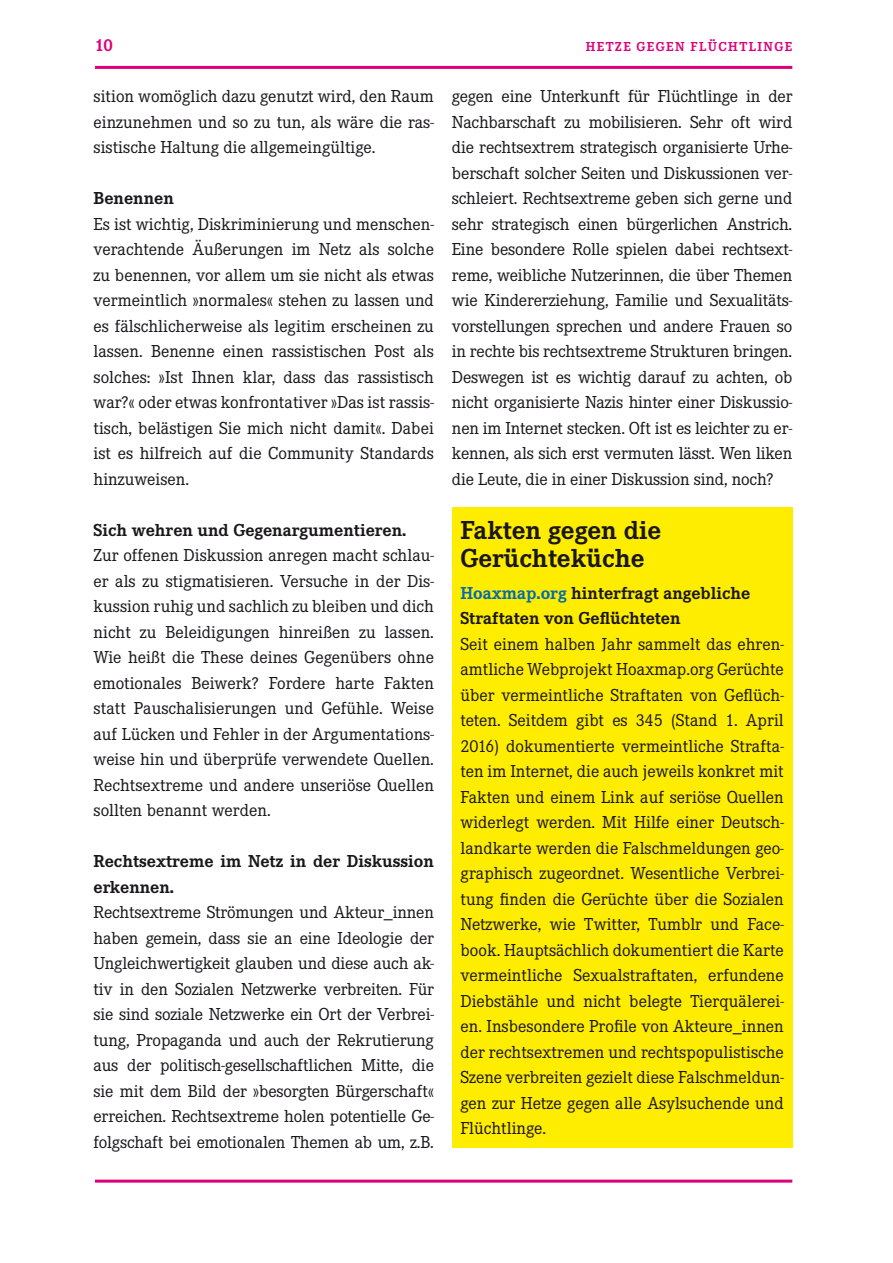
<style>
.page{position:relative;width:893px;height:1263px;background:#fff}
.page>*{position:absolute;margin:0;border:0;box-sizing:border-box;transform-origin:0 0}
.t1{font:700 27px/28.5px "Corporate E";color:#1a171c}
.t2{font:18px/25.5px "Corporate E";color:#1a171c;text-align:justify}
.t3{font:700 18px/25.5px "Corporate E";color:#1a171c}
.t4{font:700 18px "Corporate E";color:#dc007a}
.t5{font:700 13.5px "Corporate E";letter-spacing:.11em;color:#dc007a}
.s1{color:#006ab3}
</style>
<div class="page">
<hr style="left:95px;top:1179px;width:697px;height:3px;background:#dc007a">
<div style="left:452px;top:507px;width:340px;height:640px;background:#ffed00"></div>
<hr style="left:95px;top:66px;width:697px;height:3px;background:#dc007a">
<p class="t4" style="left:95px;top:35px;width:19px">10</p>
<p class="t5" style="left:586px;top:39px;width:208px">HETZE GEGEN FLÜCHTLINGE</p>
<p class="t2" style="left:94px;top:84px;width:342px">sition womöglich dazu genutzt wird, den Raum einzunehmen und so zu tun, als wäre die ras&shy;sistische Haltung die allgemeingültige.</p>
<p class="t3" style="left:94px;top:185px;width:82px">Benennen</p>
<p class="t2" style="left:94px;top:211px;width:342px">Es ist wichtig, Diskriminierung und menschen&shy;verachtende Äußerungen im Netz als solche zu benennen, vor allem um sie nicht als etwas vermeintlich »normales« stehen zu lassen und es fälschlicherweise als legitim erscheinen zu lassen. Benenne einen rassistischen Post als solches: »Ist Ihnen klar, dass das rassistisch war?« oder etwas konfrontativer »Das ist rassis&shy;tisch, belästigen Sie mich nicht damit«. Dabei ist es hilfreich auf die Community Standards hinzuweisen.</p>
<p class="t3" style="left:94px;top:517px;width:314px">Sich wehren und Gegenargumentieren.</p>
<p class="t2" style="left:94px;top:543px;width:342px">Zur offenen Diskussion anregen macht schlau&shy;er als zu stigmatisieren. Versuche in der Dis&shy;kussion ruhig und sachlich zu bleiben und dich nicht zu Beleidigungen hinreißen zu lassen.<br>Wie heißt die These deines Gegenübers ohne emotionales Beiwerk? Fordere harte Fakten statt Pauschalisierungen und Gefühle. Weise auf Lücken und Fehler in der Argumentations&shy;weise hin und überprüfe verwendete Quellen.<br>Rechtsextreme und andere unseriöse Quellen sollten benannt werden.</p>
<p class="t3" style="left:94px;top:849px;width:342px">Rechtsextreme im Netz in der Diskussion erkennen.</p>
<p class="t2" style="left:94px;top:900px;width:342px">Rechtsextreme Strömungen und Akteur_innen haben gemein, dass sie an eine Ideologie der Ungleichwertigkeit glauben und diese auch ak&shy;tiv in den Sozialen Netzwerke verbreiten. Für sie sind soziale Netzwerke ein Ort der Verbrei&shy;tung, Propaganda und auch der Rekrutierung aus der politisch-gesellschaftlichen Mitte, die sie mit dem Bild der »besorgten Bürgerschaft« erreichen. Rechtsextreme holen potentielle Ge&shy;folgschaft bei emotionalen Themen ab um, z.B.</p>
<p class="t2" style="left:452px;top:84px;width:342px">gegen eine Unterkunft für Flüchtlinge in der Nachbarschaft zu mobilisieren. Sehr oft wird die rechtsextrem strategisch organisierte Urhe&shy;berschaft solcher Seiten und Diskussionen ver&shy;schleiert. Rechtsextreme geben sich gerne und sehr strategisch einen bürgerlichen Anstrich.<br>Eine besondere Rolle spielen dabei rechtsext&shy;reme, weibliche Nutzerinnen, die über Themen wie Kindererziehung, Familie und Sexualitäts&shy;vorstellungen sprechen und andere Frauen so in rechte bis rechtsextreme Strukturen bringen.<br>Deswegen ist es wichtig darauf zu achten, ob nicht organisierte Nazis hinter einer Diskussio&shy;nen im Internet stecken. Oft ist es leichter zu er&shy;kennen, als sich erst vermuten lässt. Wen liken die Leute, die in einer Diskussion sind, noch?</p>
<h1 class="t1" style="left:460px;top:516px;width:202px">Fakten gegen die<br>Gerüchteküche</h1>
<p class="t3" style="left:460px;top:580px;width:291px"><span class="s1">Hoaxmap.org</span> hinterfragt angebliche<br>Straftaten von Geflüchteten</p>
<p class="t2" style="left:460px;top:631px;width:325px">Seit einem halben Jahr sammelt das ehren&shy;amtliche Webprojekt Hoaxmap.org Gerüchte über vermeintliche Straftaten von Geflüch&shy;teten. Seitdem gibt es 345 (Stand 1. April 2016) dokumentierte vermeintliche Strafta&shy;ten im Internet, die auch jeweils konkret mit Fakten und einem Link auf seriöse Quellen widerlegt werden. Mit Hilfe einer Deutsch&shy;landkarte werden die Falschmeldungen geo&shy;graphisch zugeordnet. Wesentliche Verbrei&shy;tung finden die Gerüchte über die Sozialen Netzwerke, wie Twitter, Tumblr und Face&shy;book. Hauptsächlich dokumentiert die Karte vermeintliche Sexualstraftaten, erfundene Diebstähle und nicht belegte Tierquälerei&shy;en. Insbesondere Profile von Akteure_innen der rechtsextremen und rechtspopulistische Szene verbreiten gezielt diese Falschmeldun&shy;gen zur Hetze gegen alle Asylsuchende und Flüchtlinge.</p>
</div>
